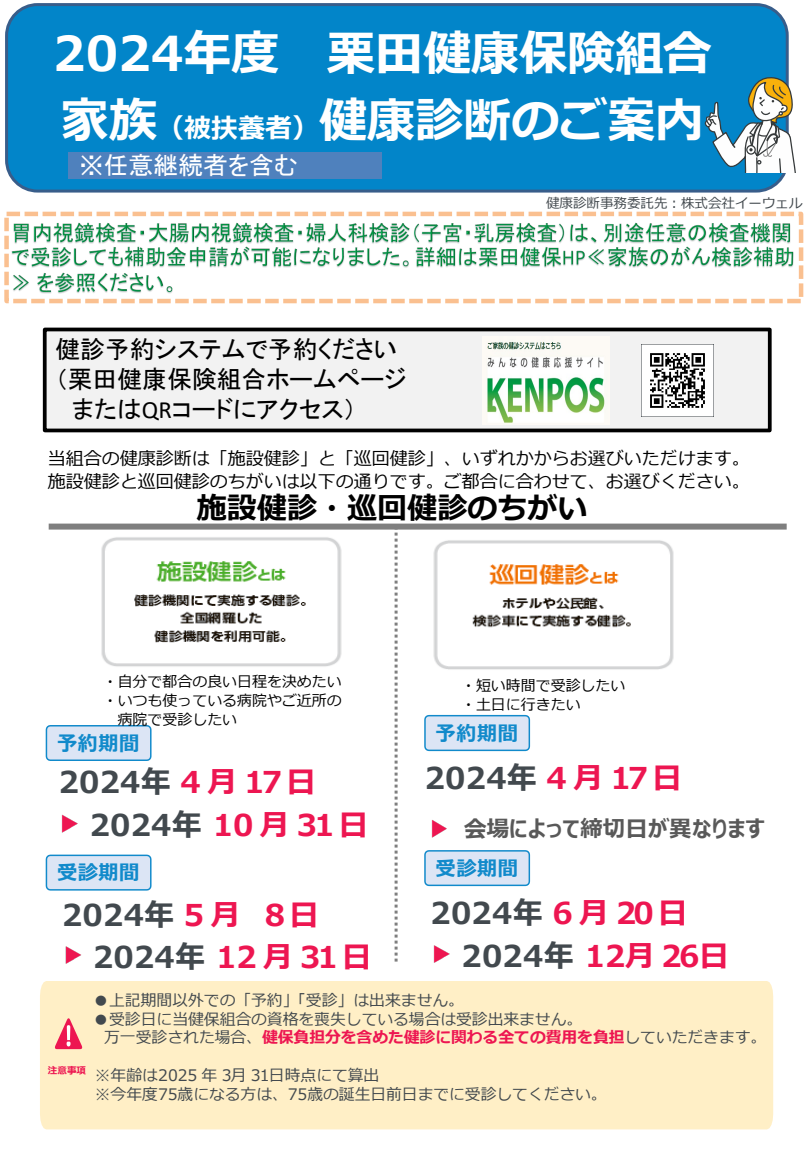
<style>
.page{position:relative;width:810px;height:1170px;background:#fff}
.page>*{position:absolute;margin:0;border:0;box-sizing:border-box;transform-origin:0 0}
.t1{font:700 48px "Meiryo";color:#fff}
.t2{font:700 30px "Meiryo";letter-spacing:.005em;color:#42494e}
.t3{font:700 30px "Meiryo";letter-spacing:.005em;color:#ed1651}
.t4{font:700 30px "Meiryo";color:#000}
.t5{font:24.9px "MS P Gothic";color:#000}
.t6{font:24.9px "MS P Gothic";color:#fff}
.t7{font:700 22.5px "Meiryo UI";color:#595959}
.t8{font:700 20.4px "Meiryo";letter-spacing:.02em;color:#118acb}
.t9{font:18px "Meiryo";color:#000}
.t10{font:15.9px "Meiryo";color:#42494e}
.t11{font:700 15.9px "Meiryo";letter-spacing:-.005em;color:#ed1651}
.t12{font:15px "Meiryo";color:#000}
.t13{font:13.5px "Meiryo";color:#42494e}
.t14{font:700 9.6px "Meiryo";color:#ed1651}
.s1{font-size:27px}
.s2{font-family:"MS Gothic"}
.s3{font-family:"Calibri"}
.s4{color:#ed1651}
.s5{color:#42494e}
.s6{color:#ed1550}
.s7{font-family:"MS P Gothic"}
.s8{font-weight:400;color:#42494e}
</style>
<div class="page">
<div style="left:5px;top:3px;width:784px;height:190px;background:#0285c9;border:3px solid #385d8a;border-radius:31px"></div>
<div style="left:40px;top:981px;width:733px;height:148px;background:#ffefc6"></div>
<svg style="left:55px;top:1018px;width:27px;height:31px"></svg>
<svg style="left:705px;top:74px;width:91px;height:99px"></svg>
<img style="left:101px;top:537px;width:241px;height:130px">
<img style="left:433px;top:540px;width:241px;height:130px">
<img style="left:61px;top:814px;width:17px;height:19px">
<svg style="left:45px;top:725px;width:107px;height:36px;background:#c7dbf0"></svg>
<svg style="left:45px;top:854px;width:107px;height:37px;background:#c8dcf1"></svg>
<div style="left:49px;top:524px;width:738px;height:6px;background:#7f7f7f"></div>
<img style="left:431px;top:820px;width:16px;height:18px">
<img style="left:43px;top:946px;width:60px;height:48px">
<img style="left:412px;top:945px;width:59px;height:49px">
<svg style="left:395px;top:529px;width:3px;height:433px"></svg>
<svg style="left:424px;top:714px;width:107px;height:38px;background:#c9ddf1"></svg>
<svg style="left:424px;top:850px;width:107px;height:37px;background:#c8dcf1"></svg>
<div style="left:4px;top:212px;width:799px;height:91px;border:4px dashed #fac090"></div>
<img style="left:11px;top:223px;width:783px;height:71px">
<div style="left:68px;top:152px;width:314px;height:27px;background:#4f81bd"></div>
<div style="left:43px;top:328px;width:729px;height:104px;background:#f2f2f2;border:4px solid #000"></div>
<img style="left:483px;top:337px;width:127px;height:88px">
<img style="left:641px;top:344px;width:73px;height:73px">
<p class="t1" style="left:53px;top:20px;width:660px">2024年度 栗田健康保険組合</p>
<p class="t1" style="left:61px;top:87px;width:644px">家族<span class="s1">（被扶養者）</span>健康診断のご案内</p>
<p class="t6" style="left:79px;top:153px;width:221px"><span class="s2">※</span>任意継続者を含む</p>
<p class="t5" style="left:55px;top:337px;width:344px">健診予約システムで予約ください</p>
<p class="t5" style="left:55px;top:367px;width:353px">（栗田健康保険組合ホームページ</p>
<p class="t5" style="left:72px;top:397px;width:286px">または<span class="s3">QR</span>コードにアクセス）</p>
<p class="t13" style="left:546px;top:194px;width:258px">健康診断事務委託先：株式会社イーウェル</p>
<p class="t9" style="left:48px;top:446px;width:704px">当組合の健康診断は「施設健診」と「巡回健診」、いずれかからお選びいただけます。</p>
<p class="t9" style="left:48px;top:469px;width:704px">施設健診と巡回健診のちがいは以下の通りです。ご都合に合わせて、お選びください。</p>
<p class="t4" style="left:197px;top:487px;width:392px">施設健診・巡回健診のちがい</p>
<p class="t12" style="left:103px;top:671px;width:241px">・自分で都合の良い日程を決めたい</p>
<p class="t12" style="left:103px;top:690px;width:241px">・いつも使っている病院やご近所の</p>
<p class="t12" style="left:118px;top:710px;width:121px">病院で受診したい</p>
<p class="t8" style="left:57px;top:729px;width:84px">予約期間</p>
<p class="t2" style="left:59px;top:761px;width:259px">2024年 <span class="s4">4 月 17日</span></p>
<p class="t3" style="left:90px;top:804px;width:280px"><span class="s5">2024年</span> 10 月 31日</p>
<p class="t8" style="left:57px;top:859px;width:84px">受診期間</p>
<p class="t2" style="left:62px;top:894px;width:259px">2024年 <span class="s4">5 月 8日</span></p>
<p class="t3" style="left:93px;top:936px;width:280px"><span class="s5">2024年</span> 12 月 31日</p>
<p class="t12" style="left:461px;top:675px;width:166px">・短い時間で受診したい</p>
<p class="t12" style="left:461px;top:694px;width:121px">・土日に行きたい</p>
<p class="t8" style="left:436px;top:719px;width:84px">予約期間</p>
<p class="t2" style="left:425px;top:757px;width:259px">2024年 <span class="s4">4 月 17日</span></p>
<p class="t7" style="left:464px;top:813px;width:302px">会場によって締切日が異なります</p>
<p class="t8" style="left:436px;top:854px;width:84px">受診期間</p>
<p class="t2" style="left:431px;top:892px;width:259px">2024年 <span class="s6">6</span> <span class="s4">月 20日</span></p>
<p class="t2" style="left:462px;top:935px;width:269px">2024年 <span class="s4">12月 2</span><span class="s6">6</span><span class="s4">日</span></p>
<p class="t14" style="left:48px;top:1064px;width:40px">注意事項</p>
<p class="t10" style="left:93px;top:990px;width:372px">●上記期間以外での「予約」<span class="s7">「</span>受診」は出来ません。</p>
<p class="t10" style="left:93px;top:1008px;width:490px">●受診日に当健保組合の資格を喪失している場合は受診出来ません。</p>
<p class="t11" style="left:104px;top:1027px;width:664px"><span class="s8">万一受診された場合、</span>健保負担分を含めた健診に関わる全ての費用を負担<span class="s8">していただきます。</span></p>
<p class="t10" style="left:95px;top:1064px;width:286px">※年齢は2025 年 3月 31日時点にて算出</p>
<p class="t10" style="left:95px;top:1083px;width:513px">※今年度75歳になる方は、75歳の誕生日前日までに受診してください。</p>
</div>
